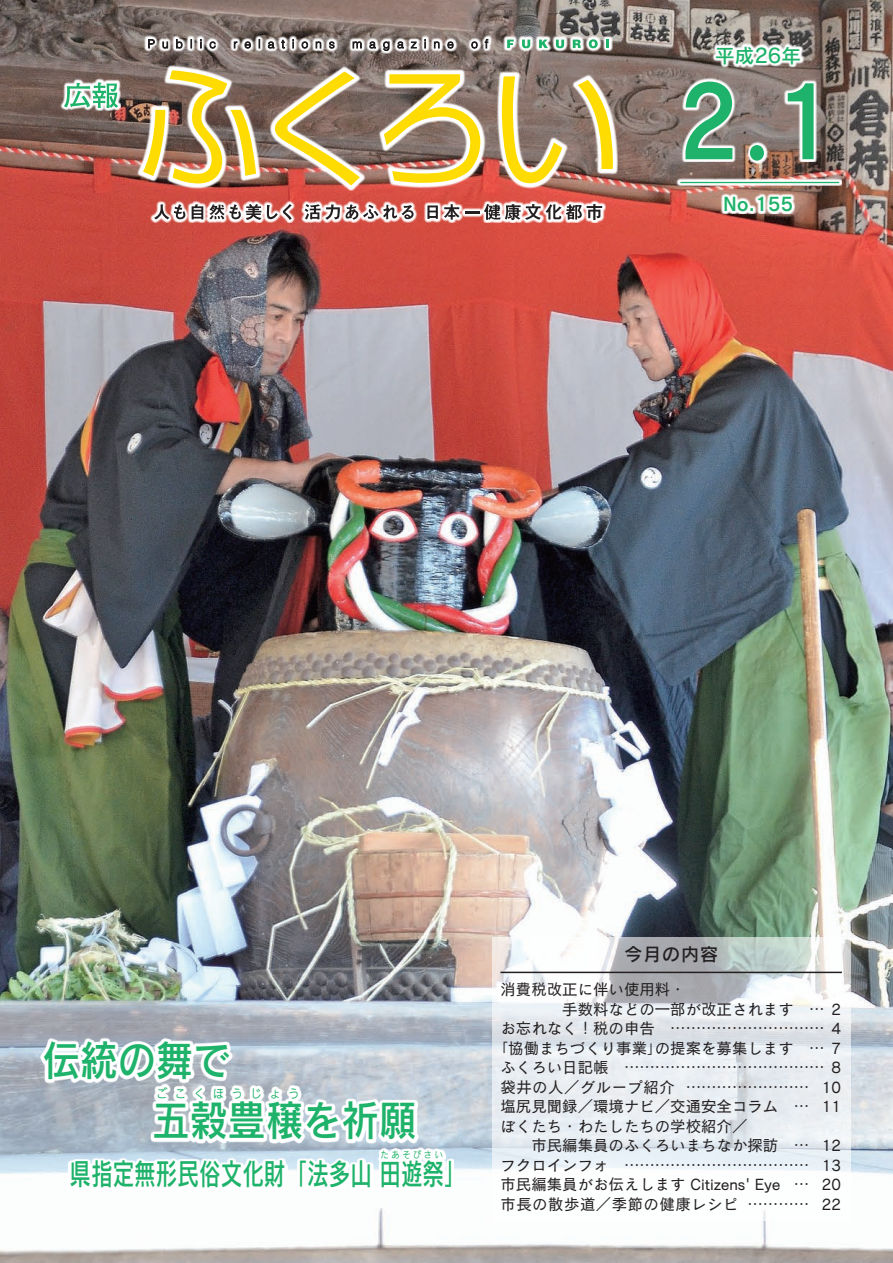
<style>
.page{position:relative;width:893px;height:1263px;background:#fff}
.page>*{position:absolute;margin:0;border:0;box-sizing:border-box;transform-origin:0 0}
.日付{font:104.55px "Cezanne Pro DB";color:#1eb26a;scale:.9 1}
.日付-2{font:104.55px "Seurat Pro DB";color:#1eb26a}
.日付-3{font:42px "Rodin Pro DB";color:#1eb26a;scale:.9 1}
.日付-4{font:30px "Rodin Pro DB";color:#1eb26a;scale:.72 1}
.発行ナンバー{font:19.65px "Cezanne Pro DB";color:#1eb26a}
.平成_年{font:19.65px "Rodin Pro DB";color:#1eb26a}
.日付-5{font:18px "Rodin Pro DB";letter-spacing:.05em;color:#231f20}
.日付-6{font:15.75px "Cezanne Pro M";color:#231f20}
.日付-7{font:15.75px "Cezanne Pro M";letter-spacing:.03em;color:#231f20}
.日付-8{font:12px "Rodin Pro DB";letter-spacing:.75em;color:#1eb26a;scale:.9 1}
.日付-9{font:9px "Rodin Pro DB";letter-spacing:.335em;color:#1eb26a;scale:.9 1}
</style>
<div class="page">
<img style="left:0;top:0;width:893px;height:1263px">
<svg style="left:40px;top:1037px;width:414px;height:154px"></svg>
<svg style="left:59px;top:77px;width:62px;height:34px"></svg>
<svg style="left:64px;top:82px;width:54px;height:26px"></svg>
<img style="left:136px;top:64px;width:481px;height:126px">
<img style="left:140px;top:68px;width:119px;height:118px">
<svg style="left:273px;top:69px;width:90px;height:120px;background:#ae9165"></svg>
<img style="left:381px;top:72px;width:102px;height:113px">
<svg style="left:500px;top:74px;width:115px;height:111px;background:#b69f6c"></svg>
<svg style="left:149px;top:199px;width:456px;height:24px;background:#e28881"></svg>
<svg style="left:154px;top:204px;width:31px;height:15px"></svg>
<svg style="left:192px;top:204px;width:11px;height:15px"></svg>
<svg style="left:209px;top:204px;width:52px;height:16px"></svg>
<svg style="left:267px;top:204px;width:25px;height:16px"></svg>
<svg style="left:305px;top:204px;width:35px;height:16px"></svg>
<svg style="left:346px;top:204px;width:68px;height:16px"></svg>
<svg style="left:427px;top:205px;width:11px;height:14px"></svg>
<svg style="left:444px;top:204px;width:15px;height:16px"></svg>
<svg style="left:465px;top:204px;width:137px;height:16px"></svg>
<svg style="left:143px;top:34px;width:348px;height:20px;background:#a19894"></svg>
<svg style="left:148px;top:39px;width:7px;height:10px"></svg>
<svg style="left:162px;top:41px;width:6px;height:8px"></svg>
<svg style="left:176px;top:39px;width:7px;height:10px"></svg>
<svg style="left:190px;top:39px;width:2px;height:9px"></svg>
<svg style="left:200px;top:39px;width:2px;height:9px"></svg>
<svg style="left:209px;top:41px;width:7px;height:8px"></svg>
<svg style="left:234px;top:41px;width:4px;height:8px"></svg>
<svg style="left:244px;top:41px;width:7px;height:8px"></svg>
<svg style="left:268px;top:41px;width:7px;height:8px"></svg>
<svg style="left:281px;top:39px;width:4px;height:10px"></svg>
<svg style="left:292px;top:39px;width:2px;height:9px"></svg>
<svg style="left:301px;top:41px;width:7px;height:8px"></svg>
<svg style="left:315px;top:41px;width:7px;height:8px"></svg>
<svg style="left:329px;top:41px;width:6px;height:8px"></svg>
<svg style="left:352px;top:41px;width:10px;height:8px"></svg>
<svg style="left:369px;top:41px;width:7px;height:8px"></svg>
<svg style="left:383px;top:41px;width:7px;height:10px"></svg>
<svg style="left:397px;top:41px;width:7px;height:8px"></svg>
<svg style="left:410px;top:41px;width:7px;height:8px"></svg>
<svg style="left:424px;top:39px;width:2px;height:9px"></svg>
<svg style="left:434px;top:41px;width:6px;height:8px"></svg>
<svg style="left:447px;top:41px;width:7px;height:8px"></svg>
<svg style="left:471px;top:41px;width:7px;height:8px"></svg>
<svg style="left:484px;top:39px;width:5px;height:10px"></svg>
<svg style="left:502px;top:34px;width:110px;height:17px"></svg>
<svg style="left:507px;top:40px;width:7px;height:8px"></svg>
<svg style="left:522px;top:40px;width:8px;height:8px"></svg>
<svg style="left:539px;top:40px;width:9px;height:8px"></svg>
<svg style="left:556px;top:40px;width:8px;height:8px"></svg>
<svg style="left:573px;top:40px;width:8px;height:8px"></svg>
<svg style="left:589px;top:39px;width:9px;height:9px"></svg>
<svg style="left:606px;top:40px;width:3px;height:8px"></svg>
<svg style="left:675px;top:177px;width:167px;height:9px"></svg>
<hr style="left:680px;top:182px;width:159px;height:1px;background:#1eb26a">
<svg style="left:711px;top:42px;width:92px;height:26px"></svg>
<svg style="left:745px;top:162px;width:22px;height:1px"></svg>
<svg style="left:720px;top:192px;width:75px;height:22px"></svg>
<svg style="left:680px;top:77px;width:137px;height:85px"></svg>
<svg style="left:492px;top:936px;width:358px;height:284px;fill:#eaeff4"></svg>
<hr style="left:500px;top:972px;width:342px;height:1px;background:#231f20">
<p class="平成_年" style="left:715px;top:43px;width:87px">平成26年</p>
<p class="日付" style="left:680px;top:55px;width:194px">１2</p>
<p class="日付-2" style="left:740px;top:52px;width:35px">.</p>
<p class="発行ナンバー" style="left:723px;top:191px;width:71px">No.155</p>
<p class="日付-5" style="left:624px;top:942px;width:95px">今月の内容</p>
<p class="日付-6" style="left:500px;top:979px;width:187px">消費税改正に伴い使用料・</p>
<p class="日付-6" style="left:500px;top:999px;width:295px">　　　　手数料などの一部が改正されます</p>
<p class="日付-6" style="left:670px;top:1018px;width:172px">.............................. 4</p>
<p class="日付-6" style="left:809px;top:999px;width:33px">... 2</p>
<p class="日付-6" style="left:500px;top:1018px;width:156px">お忘れなく！税の申告</p>
<p class="日付-3" style="left:43px;top:1032px;width:212px">伝統の舞で</p>
<p class="日付-3" style="left:152px;top:1092px;width:296px">五穀豊穣を祈願</p>
<p class="日付-8" style="left:156px;top:1085px;width:161px">ごこくほうじょう</p>
<p class="日付-9" style="left:381px;top:1149px;width:70px">たあそびさい</p>
<p class="日付-4" style="left:70px;top:1154px;width:552px">県指定無形民俗文化財「法多山田遊祭「</p>
<p class="日付-6" style="left:493px;top:1038px;width:171px">「協働まちづくり事業」</p>
<p class="日付-6" style="left:624px;top:1057px;width:219px">....................................... 8</p>
<p class="日付-6" style="left:655px;top:1038px;width:140px">の提案を募集します</p>
<p class="日付-6" style="left:809px;top:1038px;width:33px">... 7</p>
<p class="日付-6" style="left:500px;top:1057px;width:110px">ふくろい日記帳</p>
<p class="日付-7" style="left:500px;top:1077px;width:176px">袋井の人／グループ紹介</p>
<p class="日付-6" style="left:686px;top:1077px;width:125px">........................</p>
<p class="日付-6" style="left:822px;top:1077px;width:21px">10</p>
<p class="日付-6" style="left:500px;top:1096px;width:279px">塩尻見聞録／環境ナビ／交通安全コラム</p>
<p class="日付-6" style="left:500px;top:1116px;width:248px">ぼくたち・わたしたちの学校紹介／</p>
<p class="日付-6" style="left:794px;top:1096px;width:17px">...</p>
<p class="日付-6" style="left:822px;top:1096px;width:21px">11</p>
<p class="日付-6" style="left:500px;top:1135px;width:279px">　　市民編集員のふくろいまちなか探訪</p>
<p class="日付-6" style="left:794px;top:1135px;width:17px">...</p>
<p class="日付-6" style="left:822px;top:1135px;width:21px">12</p>
<p class="日付-6" style="left:500px;top:1155px;width:110px">フクロインフォ</p>
<p class="日付-6" style="left:624px;top:1155px;width:187px">....................................</p>
<p class="日付-6" style="left:822px;top:1155px;width:21px">13</p>
<p class="日付-6" style="left:500px;top:1174px;width:281px">市民編集員がお伝えします Citizens' Eye</p>
<p class="日付-6" style="left:794px;top:1174px;width:17px">...</p>
<p class="日付-6" style="left:822px;top:1174px;width:21px">20</p>
<p class="日付-7" style="left:500px;top:1194px;width:240px">市長の散歩道／季節の健康レシピ</p>
<p class="日付-6" style="left:747px;top:1194px;width:63px">............</p>
<p class="日付-6" style="left:822px;top:1194px;width:21px">22</p>
</div>
